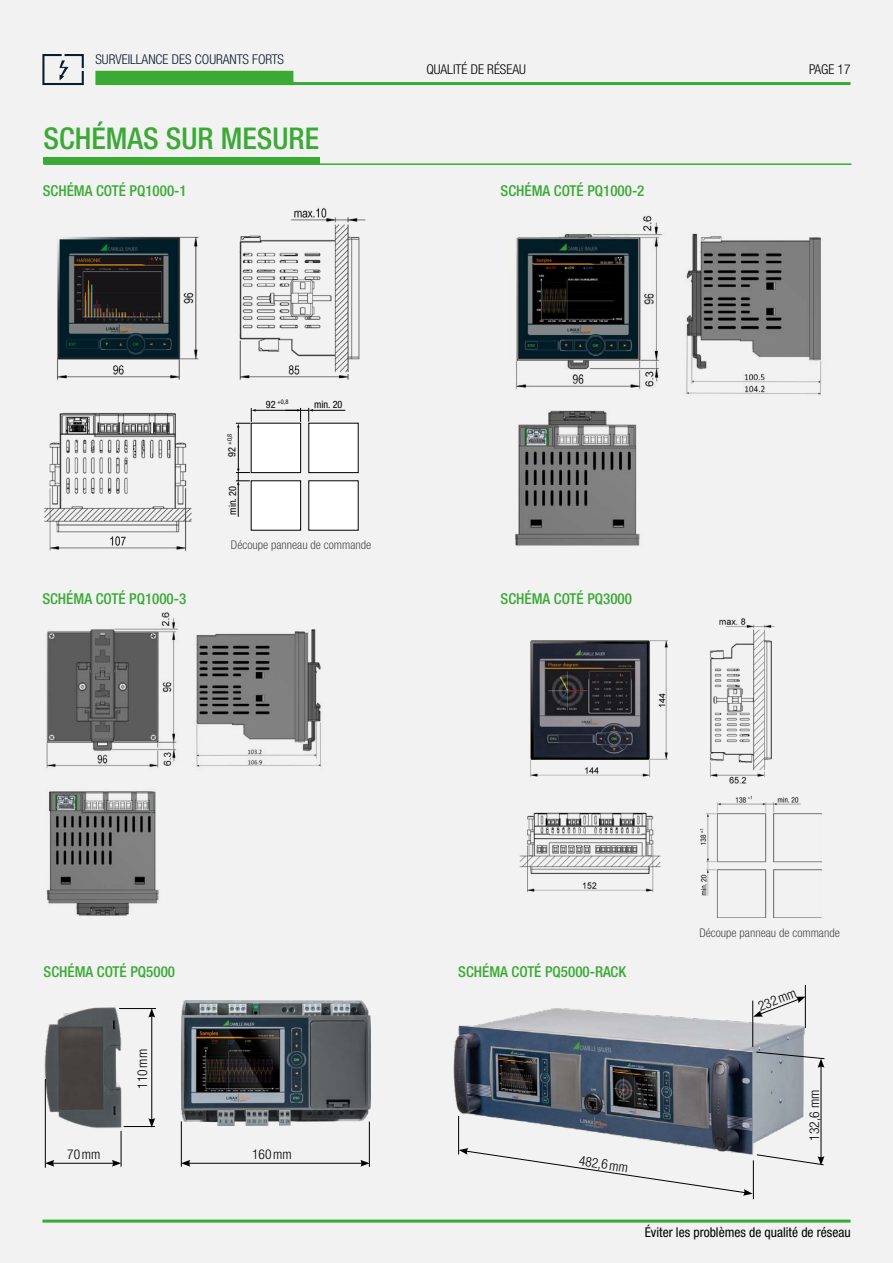
<style>
.page{position:relative;width:893px;height:1263px;background:#f2f2f2}
.page>*{position:absolute;margin:0;border:0;box-sizing:border-box;transform-origin:0 0}
.t1{font:500 condensed 30px "Helvetica Neue LTW1 G";color:#3aaa35}
.t2{font:500 condensed 15px "Helvetica Neue LTW1 G";color:#3aaa35}
.t3{font:300 condensed 13.5px "Helvetica Neue LTW1 G";color:#000}
.t4{font:condensed 13.5px "Helvetica Neue LTW1 G";color:#000}
.t5{font:300 condensed 13.5px "Helvetica Neue LTW1 G";color:#0b1b30}
.t6{font:300 condensed 12px "Helvetica Neue LTW1 G";color:#4a4a49}
.t7{font:condensed 10.2px "Helvetica Neue LT Pro";color:#000}
.t8{font:condensed 6.3px "Helvetica Neue LT Pro";color:#000}
.s1{font-size:10.2px}
</style>
<div class="page">
<hr style="left:111px;top:82px;width:739px;height:3px;background:#3aaa35">
<div style="left:95px;top:71px;width:198px;height:14px;background:#3aaa35"></div>
<svg style="left:42px;top:54px;width:42px;height:31px"></svg>
<hr style="left:43px;top:1219px;width:808px;height:3px;background:#3aaa35">
<div style="left:44px;top:157px;width:276px;height:7px;background:#3aaa35"></div>
<hr style="left:44px;top:163px;width:807px;height:2px;background:#3aaa35">
<img style="left:44px;top:208px;width:322px;height:343px">
<div style="left:251px;top:423px;width:50px;height:50px;background:#fff"></div>
<div style="left:251px;top:423px;width:50px;height:50px;border:1px solid #000"></div>
<div style="left:309px;top:423px;width:49px;height:50px;background:#fff"></div>
<div style="left:251px;top:481px;width:50px;height:49px;background:#fff"></div>
<div style="left:309px;top:481px;width:49px;height:49px;background:#fff"></div>
<hr style="left:255px;top:410px;width:43px;height:1px;background:#000">
<hr style="left:312px;top:410px;width:33px;height:1px;background:#000">
<svg style="left:285px;top:408px;width:28px;height:14px"></svg>
<hr style="left:238px;top:427px;width:1px;height:43px;background:#000">
<svg style="left:236px;top:408px;width:20px;height:19px"></svg>
<hr style="left:238px;top:484px;width:1px;height:33px;background:#000">
<svg style="left:236px;top:469px;width:14px;height:16px"></svg>
<img style="left:515px;top:216px;width:307px;height:330px">
<img style="left:46px;top:612px;width:275px;height:304px">
<img style="left:44px;top:1007px;width:80px;height:123px">
<hr style="left:188px;top:1163px;width:175px;height:1px;background:#000">
<svg style="left:182px;top:1160px;width:8px;height:6px"></svg>
<svg style="left:360px;top:1160px;width:9px;height:6px"></svg>
<hr style="left:52px;top:1163px;width:62px;height:1px;background:#000">
<svg style="left:46px;top:1160px;width:8px;height:6px"></svg>
<svg style="left:112px;top:1160px;width:9px;height:6px"></svg>
<hr style="left:151px;top:1015px;width:1px;height:105px;background:#000">
<svg style="left:148px;top:1118px;width:7px;height:8px"></svg>
<svg style="left:148px;top:1009px;width:7px;height:8px"></svg>
<hr style="left:181px;top:1121px;width:1px;height:46px;background:#000">
<hr style="left:45px;top:1079px;width:1px;height:89px;background:#000">
<hr style="left:124px;top:1126px;width:31px;height:1px;background:#000">
<hr style="left:369px;top:1121px;width:1px;height:46px;background:#000">
<hr style="left:121px;top:1131px;width:1px;height:36px;background:#000">
<hr style="left:119px;top:1008px;width:37px;height:1px;background:#000">
<img style="left:182px;top:1000px;width:188px;height:125px">
<img style="left:519px;top:618px;width:256px;height:275px">
<img style="left:519px;top:618px;width:160px;height:201px">
<img style="left:699px;top:795px;width:123px;height:123px">
<svg style="left:753px;top:996px;width:52px;height:8px"></svg>
<hr style="left:821px;top:1065px;width:1px;height:93px;background:#000">
<svg style="left:509px;top:1148px;width:315px;height:48px"></svg>
<hr style="left:753px;top:1160px;width:1px;height:39px;background:#000">
<hr style="left:805px;top:985px;width:1px;height:43px;background:#000">
<img style="left:453px;top:1004px;width:356px;height:154px">
<svg style="left:756px;top:1051px;width:69px;height:17px"></svg>
<hr style="left:752px;top:1000px;width:1px;height:47px;background:#000">
<hr style="left:458px;top:1116px;width:1px;height:38px;background:#000">
<p class="t5" style="left:95px;top:51px;width:190px">SURVEILLANCE DES COURANTS FORTS</p>
<h1 class="t1" style="left:44px;top:120px;width:277px">SCHÉMAS SUR MESURE</h1>
<p class="t3" style="left:426px;top:62px;width:101px">QUALITÉ DE RÉSEAU</p>
<p class="t3" style="left:809px;top:62px;width:43px">PAGE 17</p>
<p class="t2" style="left:43px;top:182px;width:145px">SCHÉMA COTÉ PQ1000-1</p>
<p class="t2" style="left:501px;top:182px;width:145px">SCHÉMA COTÉ PQ1000-2</p>
<p class="t8" style="left:226px;top:457px;width:25px;rotate:-90deg"><span class="s1">92</span> +0,8</p>
<p class="t7" style="left:227px;top:515px;width:30px;rotate:-90deg">min. 20</p>
<p class="t8" style="left:277px;top:398px;width:13px">+0,8</p>
<p class="t7" style="left:266px;top:399px;width:11px">92</p>
<p class="t7" style="left:314px;top:398px;width:30px">min. 20</p>
<p class="t2" style="left:42px;top:590px;width:145px">SCHÉMA COTÉ PQ1000-3</p>
<p class="t6" style="left:231px;top:537px;width:142px">Découpe panneau de commande</p>
<p class="t2" style="left:501px;top:590px;width:133px">SCHÉMA COTÉ PQ3000</p>
<p class="t2" style="left:44px;top:963px;width:133px">SCHÉMA COTÉ PQ5000</p>
<p class="t2" style="left:458px;top:963px;width:169px">SCHÉMA COTÉ PQ5000-RACK</p>
<p class="t3" style="left:135px;top:1089px;width:41px;rotate:-90deg">110mm</p>
<p class="t3" style="left:67px;top:1146px;width:35px">70mm</p>
<p class="t3" style="left:252px;top:1146px;width:41px">160mm</p>
<p class="t3" style="left:580px;top:1152px;width:51px;rotate:9deg">482,6mm</p>
<p class="t6" style="left:699px;top:926px;width:142px">Découpe panneau de commande</p>
<p class="t3" style="left:756px;top:999px;width:41px;rotate:-21deg">232mm</p>
<p class="t3" style="left:806px;top:1141px;width:52px;rotate:-90deg">132,6 mm</p>
<p class="t4" style="left:645px;top:1224px;width:207px">Éviter les problèmes de qualité de réseau</p>
</div>
